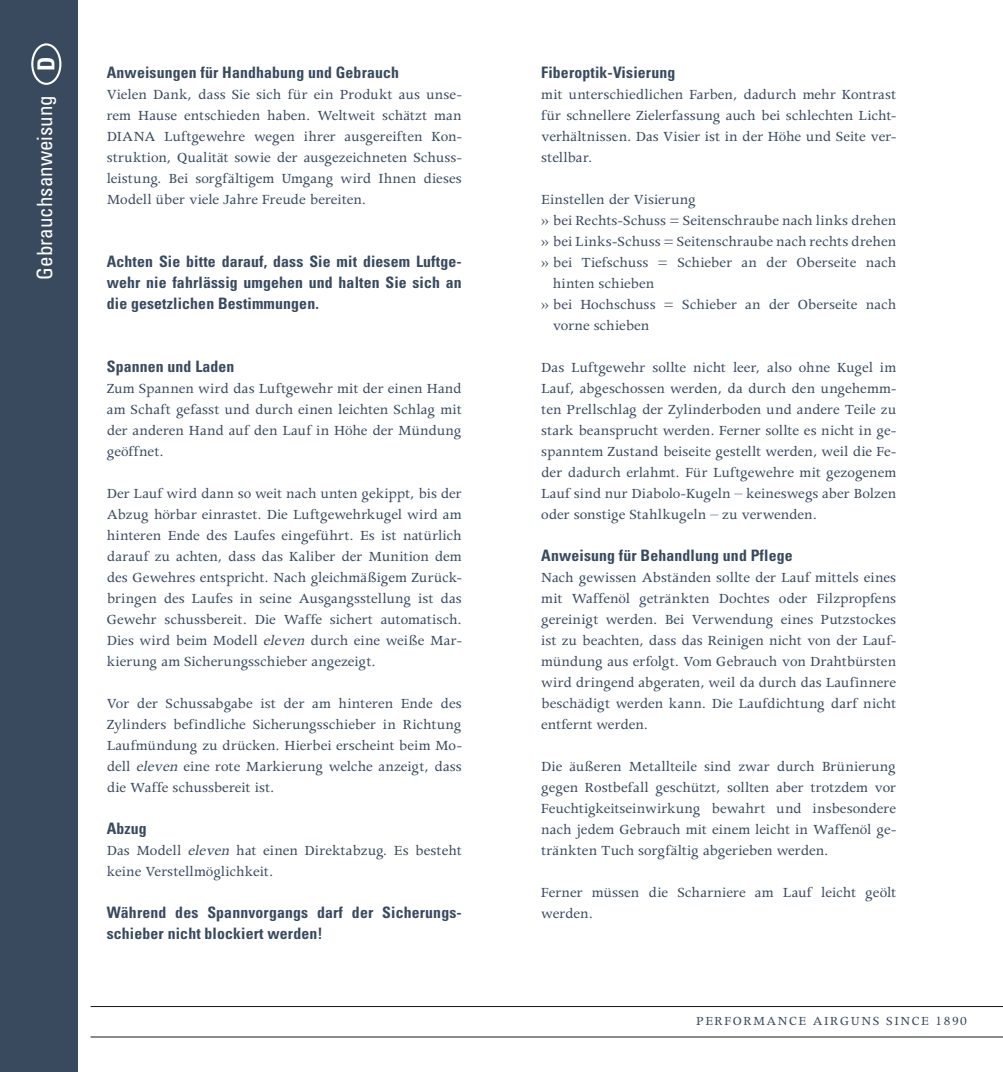
<style>
.page{position:relative;width:1003px;height:1072px;background:#fff}
.page>*{position:absolute;margin:0;border:0;box-sizing:border-box;transform-origin:0 0}
.t1{font:700 condensed 23.45px "Univers";color:#fff}
.t2{font:condensed 21px "Univers";color:#fff}
.Fließtext_Apolle_9_1{font:15.75px/21px "Apollo MT Std";color:#394a5f;text-align:justify}
.Headline_Univers_9_1{font:700 condensed 15.75px/21px "Univers";letter-spacing:.01em;color:#394a5f;text-align:justify}
.t3{font:14px "Apollo MT Std";letter-spacing:.115em;color:#394a5f}
.s1{font-style:italic}
</style>
<div class="page">
<div style="left:0;top:0;width:77px;height:1071px;background:#394a5f"></div>
<div style="left:31px;top:43px;width:30px;height:42px;border:2px solid #fff;border-radius:50%"></div>
<hr style="left:91px;top:1036px;width:911px;height:1px;background:#171818">
<hr style="left:91px;top:1006px;width:911px;height:1px;background:#171818">
<p class="t1" style="left:32px;top:71px;width:16px;rotate:-90deg">D</p>
<p class="t2" style="left:31px;top:280px;width:186px;rotate:-90deg">Gebrauchsanweisung</p>
<p class="Headline_Univers_9_1" style="left:107px;top:62px;width:294px">Anweisungen für Handhabung und Gebrauch</p>
<p class="Fließtext_Apolle_9_1" style="left:107px;top:85px;width:356px">Vielen Dank, dass Sie sich für ein Produkt aus unse&shy;rem Hause entschieden haben. Weltweit schätzt man DIANA Luftgewehre wegen ihrer ausgereiften Kon&shy;struktion, Qualität sowie der ausgezeichneten Schuss&shy;leistung. Bei sorgfältigem Umgang wird Ihnen dieses Modell über viele Jahre Freude bereiten.</p>
<p class="Headline_Univers_9_1" style="left:107px;top:251px;width:356px">Achten Sie bitte darauf, dass Sie mit diesem Luftge&shy;wehr nie fahrlässig umgehen und halten Sie sich an die gesetzlichen Bestimmungen.</p>
<p class="Headline_Univers_9_1" style="left:107px;top:356px;width:129px">Spannen und Laden</p>
<p class="Fließtext_Apolle_9_1" style="left:107px;top:379px;width:356px">Zum Spannen wird das Luftgewehr mit der einen Hand am Schaft gefasst und durch einen leichten Schlag mit der anderen Hand auf den Lauf in Höhe der Mündung geöffnet.</p>
<p class="Fließtext_Apolle_9_1" style="left:107px;top:484px;width:356px">Der Lauf wird dann so weit nach unten gekippt, bis der Abzug hörbar einrastet. Die Luftgewehrkugel wird am hinteren Ende des Laufes eingeführt. Es ist natürlich darauf zu achten, dass das Kaliber der Munition dem des Gewehres entspricht. Nach gleichmäßigem Zurück&shy;bringen des Laufes in seine Ausgangsstellung ist das Gewehr schussbereit. Die Waffe sichert automatisch.<br>Dies wird beim Modell <span class="s1">eleven</span> durch eine weiße Mar&shy;kierung am Sicherungsschieber angezeigt.</p>
<p class="Fließtext_Apolle_9_1" style="left:107px;top:694px;width:356px">Vor der Schussabgabe ist der am hinteren Ende des Zylinders befindliche Sicherungsschieber in Richtung Laufmündung zu drücken. Hierbei erscheint beim Mo&shy;dell <span class="s1">eleven</span> eine rote Markierung welche anzeigt, dass die Waffe schussbereit ist.</p>
<p class="Headline_Univers_9_1" style="left:107px;top:818px;width:42px">Abzug</p>
<p class="Fließtext_Apolle_9_1" style="left:107px;top:841px;width:356px">Das Modell <span class="s1">eleven</span> hat einen Direktabzug. Es besteht keine Verstellmöglichkeit.</p>
<p class="Headline_Univers_9_1" style="left:107px;top:902px;width:356px">Während des Spannvorgangs darf der Sicherungs&shy;schieber nicht blockiert werden!</p>
<p class="Headline_Univers_9_1" style="left:541px;top:62px;width:135px">Fiberoptik-Visierung</p>
<p class="Fließtext_Apolle_9_1" style="left:541px;top:85px;width:356px">mit unterschiedlichen Farben, dadurch mehr Kontrast für schnellere Zielerfassung auch bei schlechten Licht&shy;verhältnissen. Das Visier ist in der Höhe und Seite ver&shy;stellbar.</p>
<p class="Fließtext_Apolle_9_1" style="left:541px;top:190px;width:156px">Einstellen der Visierung</p>
<p class="Fließtext_Apolle_9_1" style="left:541px;top:211px;width:356px">» bei Rechts-Schuss = Seitenschraube nach links drehen</p>
<p class="Fließtext_Apolle_9_1" style="left:541px;top:232px;width:356px">» bei Links-Schuss = Seitenschraube nach rechts drehen</p>
<p class="Fließtext_Apolle_9_1" style="left:552px;top:253px;width:345px;text-indent:-12px">» bei Tiefschuss = Schieber an der Oberseite nach hinten schieben</p>
<p class="Fließtext_Apolle_9_1" style="left:552px;top:295px;width:345px;text-indent:-12px">» bei Hochschuss = Schieber an der Oberseite nach vorne schieben</p>
<p class="Fließtext_Apolle_9_1" style="left:541px;top:358px;width:356px">Das Luftgewehr sollte nicht leer, also ohne Kugel im Lauf, abgeschossen werden, da durch den ungehemm&shy;ten Prellschlag der Zylinderboden und andere Teile zu stark beansprucht werden. Ferner sollte es nicht in ge&shy;spanntem Zustand beiseite gestellt werden, weil die Fe&shy;der dadurch erlahmt. Für Luftgewehre mit gezogenem Lauf sind nur Diabolo-Kugeln – keineswegs aber Bolzen oder sonstige Stahlkugeln – zu verwenden.</p>
<p class="Headline_Univers_9_1" style="left:541px;top:545px;width:253px">Anweisung für Behandlung und Pflege</p>
<p class="Fließtext_Apolle_9_1" style="left:541px;top:568px;width:356px">Nach gewissen Abständen sollte der Lauf mittels eines mit Waffenöl getränkten Dochtes oder Filzpropfens gereinigt werden. Bei Verwendung eines Putzstockes ist zu beachten, dass das Reinigen nicht von der Lauf&shy;mündung aus erfolgt. Vom Gebrauch von Drahtbürsten wird dringend abgeraten, weil da durch das Laufinnere beschädigt werden kann. Die Laufdichtung darf nicht entfernt werden.</p>
<p class="Fließtext_Apolle_9_1" style="left:541px;top:757px;width:356px">Die äußeren Metallteile sind zwar durch Brünierung gegen Rostbefall geschützt, sollten aber trotzdem vor Feuchtigkeitseinwirkung bewahrt und insbesondere nach jedem Gebrauch mit einem leicht in Waffenöl ge&shy;tränkten Tuch sorgfältig abgerieben werden.</p>
<p class="Fließtext_Apolle_9_1" style="left:541px;top:883px;width:356px">Ferner müssen die Scharniere am Lauf leicht geölt werden.</p>
<p class="t3" style="left:696px;top:1013px;width:272px">PERFORMANCE AIRGUNS SINCE 1890</p>
</div>
